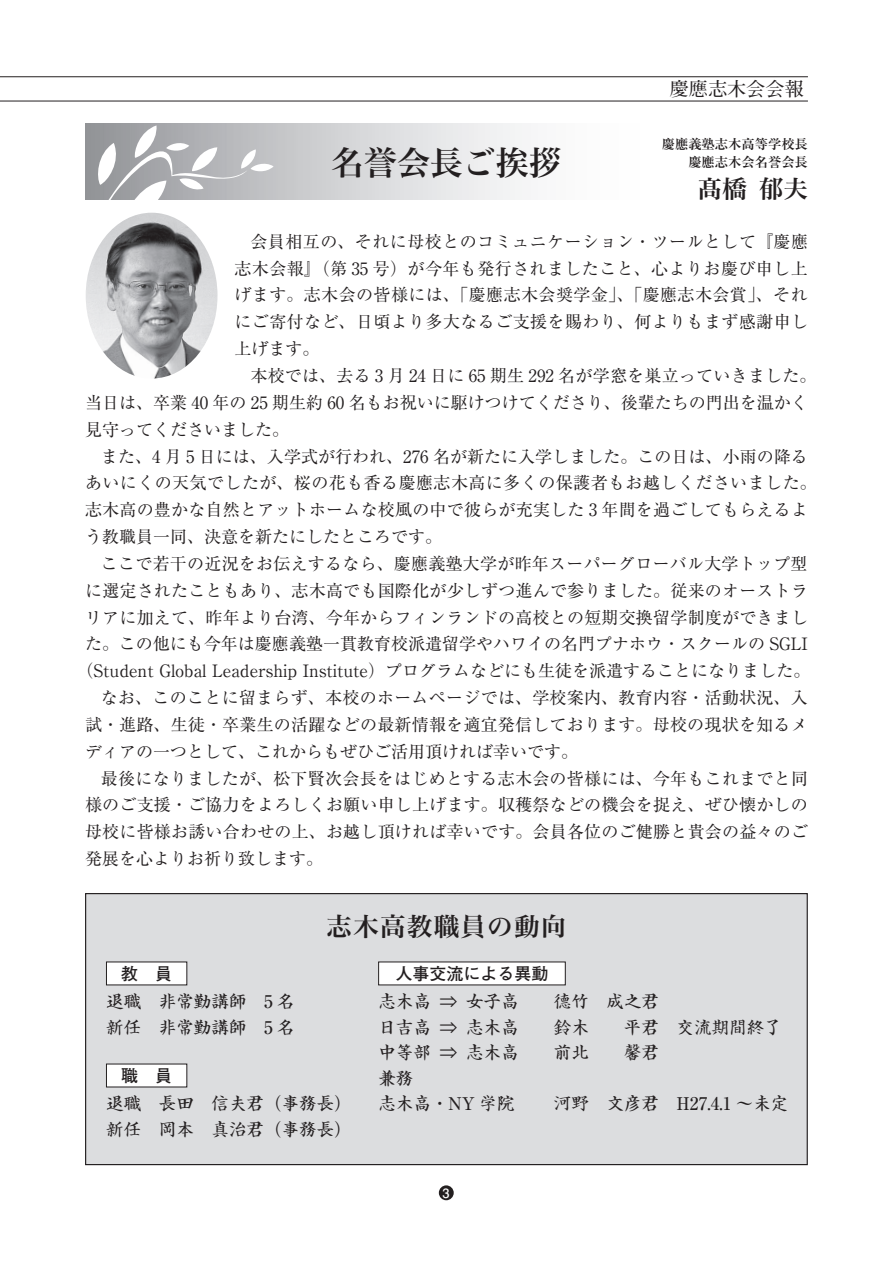
<style>
.page{position:relative;width:893px;height:1263px;background:#fff}
.page>*{position:absolute;margin:0;border:0;box-sizing:border-box;transform-origin:0 0}
.t1{font:33px "Hira Min Std W6";color:#231f20}
.t2{font:25.5px "Hira Min Std W6";letter-spacing:.05em;color:#231f20}
.t3{font:24.45px "Hira Min Std W6";color:#231f20}
.t4{font:700 19.2px "Futo Min A101 Pro";color:#231f20}
.t5{font:17.55px/25.5px "Sei Kai CB1 Std";color:#231f20}
.t6{font:500 17.55px "Ryumin Pro";color:#231f20}
.t7{font:16.95px/26.8px "Ryumin Pro";letter-spacing:.015em;color:#231f20}
.t8{font:700 16.95px "Futo Go B101 Pro";color:#231f20}
.t9{font:700 13.35px/18px "Ryumin Pro";color:#231f20;text-align:right}
.t10{font:700 12.75px "Futo Go B101 Pro";color:#fff}
.s1{font-family:"Ryumin Pro";font-weight:500}
.s2{font-family:"Sei Kai CB1 Std";font-weight:400}
</style>
<div class="page">
<hr style="left:0;top:76px;width:808px;height:1px;background:#231f20">
<hr style="left:0;top:101px;width:808px;height:1px;background:#231f20">
<div style="left:439px;top:1185px;width:15px;height:15px;background:#231f20;border-radius:50%"></div>
<svg style="left:85px;top:125px;width:189px;height:254px"></svg>
<div style="left:86px;top:893px;width:721px;height:271px;background:#dcdddf"></div>
<div style="left:85px;top:893px;width:723px;height:272px;border:1px solid #231f20"></div>
<div style="left:106px;top:962px;width:81px;height:23px;background:#fff"></div>
<div style="left:106px;top:1064px;width:81px;height:23px;background:#fff"></div>
<div style="left:379px;top:962px;width:186px;height:23px;background:#fff"></div>
<img style="left:86px;top:213px;width:132px;height:165px">
<p class="t4" style="left:670px;top:74px;width:135px">慶應志木会会報</p>
<h1 class="t1" style="left:331px;top:139px;width:232px">名誉会長ご挨拶</h1>
<p class="t9" style="left:662px;top:134px;width:148px">慶應義塾志木高等学校長慶應志木会名誉会長</p>
<h3 class="t3" style="left:698px;top:171px;width:112px">髙橋郁夫</h3>
<p class="t7" style="left:235px;top:227px;width:575px;text-align:justify;text-indent:16px">会員相互の、それに母校とのコミュニケーション・ツールとして『慶應志木会報』（第 35 号）が今年も発行されましたこと、心よりお慶び申し上げます。志木会の皆様には、「慶應志木会奨学金」、「慶應志木会賞」、それにご寄付など、日頃より多大なるご支援を賜わり、何よりもまず感謝申し上げます。</p>
<p class="t7" style="left:85px;top:361px;width:733px;text-indent:165px">本校では、去る 3 月 24 日に 65 期生 292 名が学窓を巣立っていきました。当日は、卒業 40 年の 25 期生約 60 名もお祝いに駆けつけてくださり、後輩たちの門出を温かく見守ってくださいました。</p>
<p class="t7" style="left:85px;top:442px;width:733px;text-indent:16px">また、4 月 5 日には、入学式が行われ、276 名が新たに入学しました。この日は、小雨の降るあいにくの天気でしたが、桜の花も香る慶應志木高に多くの保護者もお越しくださいました。志木高の豊かな自然とアットホームな校風の中で彼らが充実した 3 年間を過ごしてもらえるよう教職員一同、決意を新たにしたところです。</p>
<p class="t7" style="left:101px;top:549px;width:708px">ここで若干の近況をお伝えするなら、慶應義塾大学が昨年スーパーグローバル大学トップ型</p>
<p class="t7" style="left:85px;top:576px;width:724px">に選定されたこともあり、志木高でも国際化が少しずつ進んで参りました。従来のオーストラ</p>
<p class="t7" style="left:85px;top:603px;width:724px">リアに加えて、昨年より台湾、今年からフィンランドの高校との短期交換留学制度ができまし</p>
<p class="t7" style="left:85px;top:629px;width:724px">た。この他にも今年は慶應義塾一貫教育校派遣留学やハワイの名門プナホウ・スクールの SGLI</p>
<p class="t7" style="left:77px;top:656px;width:735px">（Student Global Leadership Institute）プログラムなどにも生徒を派遣することになりました。</p>
<p class="t7" style="left:101px;top:683px;width:708px">なお、このことに留まらず、本校のホームページでは、学校案内、教育内容・活動状況、入</p>
<p class="t7" style="left:85px;top:710px;width:724px">試・進路、生徒・卒業生の活躍などの最新情報を適宜発信しております。母校の現状を知るメ</p>
<p class="t7" style="left:85px;top:737px;width:495px">ディアの一つとして、これからもぜひご活用頂ければ幸いです。</p>
<p class="t7" style="left:101px;top:764px;width:709px">最後になりましたが、松下賢次会長をはじめとする志木会の皆様には、今年もこれまでと同</p>
<p class="t7" style="left:85px;top:790px;width:724px">様のご支援・ご協力をよろしくお願い申し上げます。収穫祭などの機会を捉え、ぜひ懐かしの</p>
<p class="t7" style="left:85px;top:817px;width:724px">母校に皆様お誘い合わせの上、お越し頂ければ幸いです。会員各位のご健勝と貴会の益々のご</p>
<p class="t7" style="left:85px;top:844px;width:240px">発展を心よりお祈り致します。</p>
<h2 class="t2" style="left:326px;top:908px;width:241px">志木高教職員の動向</h2>
<p class="t8" style="left:121px;top:960px;width:53px">教　員</p>
<p class="t5" style="left:106px;top:986px;width:190px">退職 非常勤講師 <span class="s1">5</span> 名新任 非常勤講師 <span class="s1">5</span> 名</p>
<p class="t8" style="left:121px;top:1062px;width:53px">職　員</p>
<p class="t5" style="left:106px;top:1089px;width:247px">退職 長田 信夫君<span class="s1">（</span>事務長<span class="s1">）</span>新任 岡本 真治君<span class="s1">（</span>事務長<span class="s1">）</span></p>
<p class="t8" style="left:395px;top:960px;width:155px">人事交流による異動</p>
<p class="t5" style="left:378px;top:986px;width:142px">志木高 <span class="s1">⇒</span> 女子高</p>
<p class="t5" style="left:554px;top:986px;width:107px">德竹 成之君</p>
<p class="t5" style="left:378px;top:1012px;width:142px">日吉高 <span class="s1">⇒</span> 志木高</p>
<p class="t5" style="left:554px;top:1012px;width:37px">鈴木</p>
<p class="t5" style="left:624px;top:1012px;width:159px">平君 交流期間終了</p>
<p class="t5" style="left:378px;top:1038px;width:142px">中等部 <span class="s1">⇒</span> 志木高</p>
<p class="t5" style="left:554px;top:1038px;width:37px">前北</p>
<p class="t5" style="left:624px;top:1038px;width:37px">馨君</p>
<p class="t5" style="left:378px;top:1063px;width:138px">兼務<br>志木高<span class="s1">・NY</span> 学院</p>
<p class="t6" style="left:554px;top:1090px;width:236px"><span class="s2">河野 文彦君</span> H27.4.1 ～<span class="s2">未定</span></p>
<p class="t10" style="left:442px;top:1183px;width:9px">3</p>
</div>
